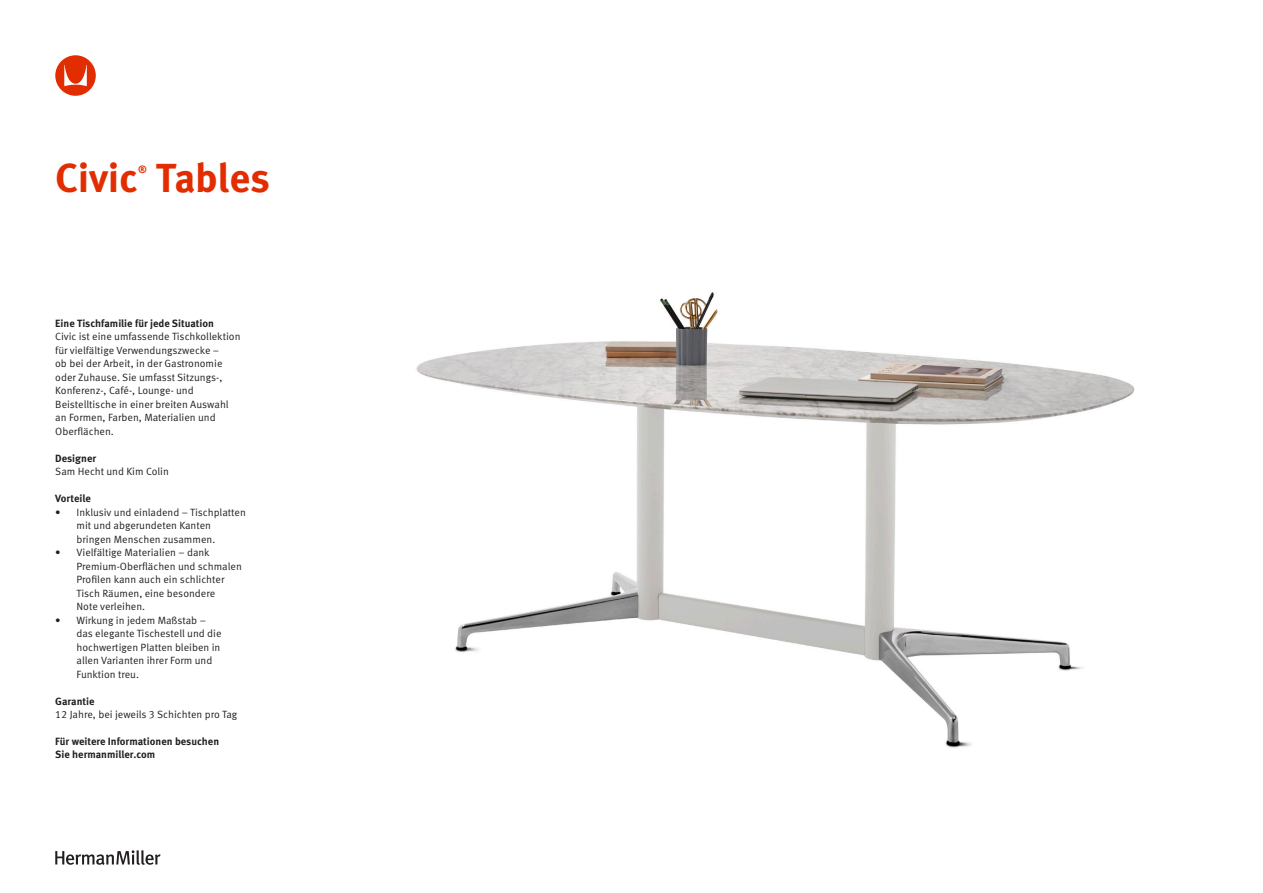
<style>
.page{position:relative;width:1263px;height:893px;background:#fff}
.page>*{position:absolute;margin:0;border:0;box-sizing:border-box;transform-origin:0 0}
.t1{font:700 40.5px "Meta OT";letter-spacing:-.01em;color:#e22d00}
.Body_Copy{font:10.5px/13.5px "Meta OT";color:#231f20}
.Body_Copy-2{font:700 10.5px/13.5px "Meta OT";color:#231f20}
.t2{font:700 10.5px "Meta OT";color:#e22d00}
.s1{font-weight:700}
</style>
<div class="page">
<svg style="left:55px;top:55px;width:41px;height:41px"></svg>
<svg style="left:55px;top:850px;width:106px;height:15px"></svg>
<img style="left:416px;top:292px;width:719px;height:456px">
<p class="t1" style="left:55px;top:153px;width:216px">Civic Tables</p>
<p class="t2" style="left:138px;top:163px;width:10px">®</p>
<p class="Body_Copy-2" style="left:55px;top:317px;width:160px">Eine Tischfamilie für jede Situation</p>
<p class="Body_Copy" style="left:55px;top:330px;width:187px">Civic ist eine umfassende Tischkollektion für vielfältige Verwendungszwecke –<br>ob bei der Arbeit, in der Gastronomie oder Zuhause. Sie umfasst Sitzungs-, Konferenz-, Café-, Lounge- und Beistelltische in einer breiten Auswahl an Formen, Farben, Materialien und Oberflächen.</p>
<p class="Body_Copy" style="left:55px;top:452px;width:115px"><span class="s1">Designer<br></span>Sam Hecht und Kim Colin</p>
<p class="Body_Copy-2" style="left:55px;top:492px;width:37px">Vorteile</p>
<p class="Body_Copy" style="left:77px;top:506px;width:171px;text-indent:-21px">• Inklusiv und einladend – Tischplatten mit und abgerundeten Kanten bringen Menschen zusammen.</p>
<p class="Body_Copy" style="left:77px;top:546px;width:167px;text-indent:-21px">• Vielfältige Materialien – dank<br>Premium-Oberflächen und schmalen<br>Profilen kann auch ein schlichter<br>Tisch Räumen, eine besondere<br>Note verleihen.</p>
<p class="Body_Copy" style="left:77px;top:614px;width:146px;text-indent:-21px">• Wirkung in jedem Maßstab – das elegante Tischestell und die hochwertigen Platten bleiben in allen Varianten ihrer Form und<br>Funktion treu.</p>
<p class="Body_Copy" style="left:55px;top:695px;width:183px"><span class="s1">Garantie<br></span>12 Jahre, bei jeweils 3 Schichten pro Tag</p>
<p class="Body_Copy-2" style="left:55px;top:734px;width:165px">Für weitere Informationen besuchen<br>Sie hermanmiller.com</p>
</div>
